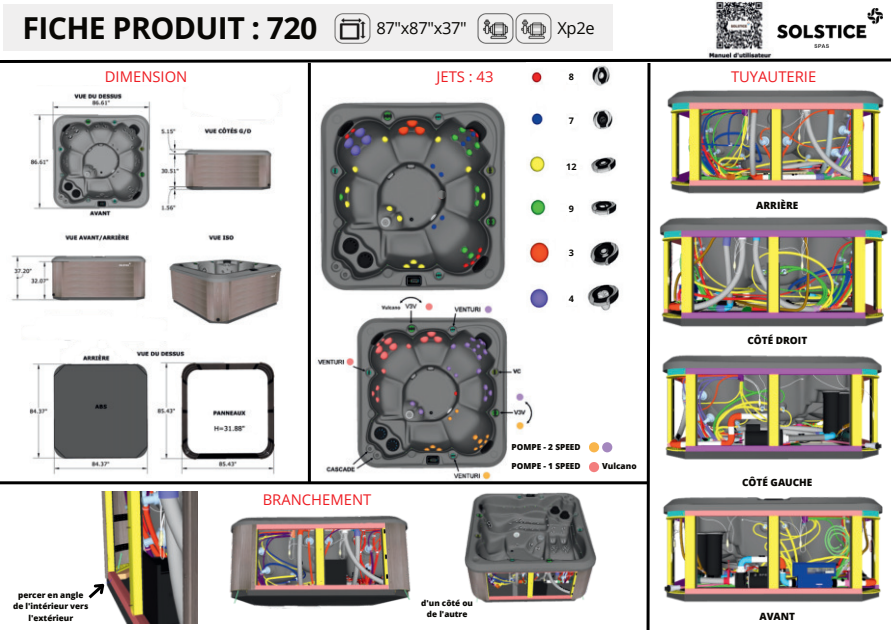
<style>
.page{position:relative;width:891px;height:630px;background:#fff}
.page>*{position:absolute;margin:0;border:0;box-sizing:border-box;transform-origin:0 0}
.t1{font:700 30.4px "Open Sans";letter-spacing:-.02em;color:#080704}
.t2{font:16.4px "Open Sans";letter-spacing:-.02em;color:#080704}
.t3{font:14.8px "Open Sans";color:#ee1d23}
.t4{font:800 10px "Open Sans";color:#080704}
.t5{font:700 9.2px "Open Sans";color:#080704}
.t6{font:800 8.4px "Open Sans";color:#080704}
.t7{font:800 8px/11.2px "Open Sans";color:#080704;text-align:center}
</style>
<div class="page">
<hr style="left:308px;top:63px;width:3px;height:420px;background:#000">
<hr style="left:647px;top:63px;width:3px;height:567px;background:#000">
<div style="left:3px;top:5px;width:609px;height:46px;background:#f0efef"></div>
<img style="left:101px;top:492px;width:96px;height:132px">
<img style="left:229px;top:515px;width:182px;height:94px">
<img style="left:464px;top:492px;width:133px;height:111px">
<svg style="left:0;top:57px;width:891px;height:8px"></svg>
<svg style="left:88px;top:581px;width:19px;height:21px"></svg>
<div style="left:602px;top:442px;width:10px;height:10px;background:#a487be;border-radius:50%"></div>
<div style="left:589px;top:442px;width:10px;height:10px;background:#f9b54b;border-radius:50%"></div>
<div style="left:589px;top:462px;width:10px;height:10px;background:#f37e7e;border-radius:50%"></div>
<img style="left:777px;top:9px;width:105px;height:39px">
<img style="left:708px;top:0;width:64px;height:57px">
<img style="left:11px;top:93px;width:271px;height:382px">
<img style="left:320px;top:101px;width:186px;height:190px">
<img style="left:317px;top:296px;width:217px;height:185px">
<hr style="left:0;top:481px;width:649px;height:3px;background:#000">
<img style="left:527px;top:63px;width:99px;height:252px">
<img style="left:667px;top:90px;width:217px;height:104px">
<img style="left:659px;top:217px;width:229px;height:110px">
<img style="left:662px;top:355px;width:220px;height:105px">
<img style="left:663px;top:496px;width:220px;height:107px">
<svg style="left:437px;top:190px;width:5px;height:10px"></svg>
<img style="left:442px;top:182px;width:6px;height:27px">
<h1 class="t1" style="left:22px;top:7px;width:297px">FICHE PRODUIT : 720</h1>
<h2 class="t2" style="left:376px;top:17px;width:92px">87"x87"x37"</h2>
<h2 class="t2" style="left:557px;top:17px;width:39px">Xp2e</h2>
<h3 class="t3" style="left:105px;top:67px;width:84px">DIMENSION</h3>
<h3 class="t3" style="left:437px;top:67px;width:59px">JETS : 43</h3>
<h3 class="t3" style="left:731px;top:67px;width:87px">TUYAUTERIE</h3>
<p class="t5" style="left:569px;top:71px;width:7px">8</p>
<p class="t5" style="left:569px;top:114px;width:7px">7</p>
<p class="t5" style="left:566px;top:160px;width:12px">12</p>
<p class="t5" style="left:569px;top:203px;width:7px">9</p>
<p class="t5" style="left:569px;top:246px;width:7px">3</p>
<p class="t5" style="left:569px;top:292px;width:7px">4</p>
<p class="t4" style="left:756px;top:197px;width:44px">ARRIÈRE</p>
<p class="t7" style="left:13px;top:589px;width:77px">percer en angle de l'intérieur vers l'extérieur</p>
<h3 class="t3" style="left:263px;top:490px;width:110px">BRANCHEMENT</h3>
<p class="t6" style="left:512px;top:441px;width:70px">POMPE - 2 SPEED</p>
<p class="t6" style="left:512px;top:460px;width:70px">POMPE - 1 SPEED</p>
<p class="t6" style="left:602px;top:460px;width:36px">Vulcano</p>
<p class="t7" style="left:421px;top:597px;width:53px">d'un côté ou de l'autre</p>
<p class="t4" style="left:747px;top:333px;width:61px">CÔTÉ DROIT</p>
<p class="t4" style="left:742px;top:475px;width:72px">CÔTÉ GAUCHE</p>
<p class="t4" style="left:759px;top:609px;width:37px">AVANT</p>
</div>
